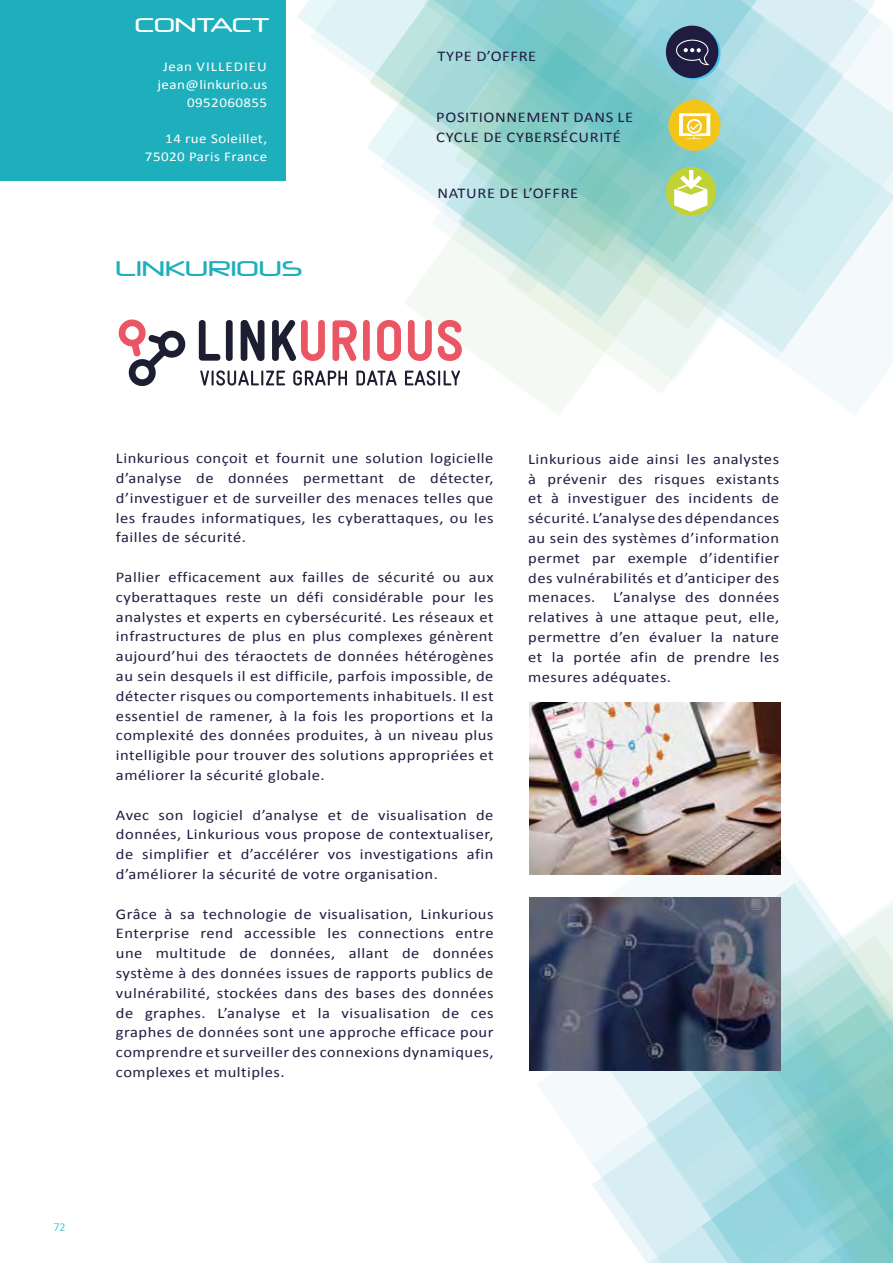
<style>
.page{position:relative;width:893px;height:1263px;background:#fff}
.page>*{position:absolute;margin:0;border:0;box-sizing:border-box;transform-origin:0 0}
.t1{font:20.25px "Neuropol";letter-spacing:.03em;color:#1eafbc;scale:1.11 1}
.t2{font:18.9px "Neuropol";letter-spacing:.03em;color:#fff;scale:1.11 1}
.t3{font:14.85px/19.8px "Calibri";letter-spacing:.03em;color:#211c41;text-align:justify;scale:1.11 1}
.t4{font:13.5px/18px "Calibri";letter-spacing:.03em;color:#fff;text-align:right;scale:1.11 1}
.t5{font:300 12px "Calibri";color:#1eafbc}
</style>
<div class="page">
<svg style="left:528px;top:799px;width:272px;height:350px"></svg>
<svg style="left:583px;top:878px;width:221px;height:372px"></svg>
<svg style="left:647px;top:883px;width:246px;height:380px;background:#acdbde"></svg>
<svg style="left:809px;top:359px;width:84px;height:56px;fill:#f4fafc"></svg>
<svg style="left:758px;top:0;width:135px;height:359px"></svg>
<svg style="left:672px;top:8px;width:159px;height:373px"></svg>
<svg style="left:405px;top:324px;width:267px;height:91px"></svg>
<svg style="left:405px;top:295px;width:348px;height:29px"></svg>
<svg style="left:199px;top:320px;width:21px;height:41px"></svg>
<svg style="left:226px;top:320px;width:7px;height:41px"></svg>
<svg style="left:241px;top:320px;width:23px;height:41px"></svg>
<svg style="left:200px;top:370px;width:85px;height:15px"></svg>
<svg style="left:293px;top:370px;width:54px;height:15px"></svg>
<svg style="left:356px;top:370px;width:41px;height:15px"></svg>
<svg style="left:405px;top:370px;width:55px;height:15px"></svg>
<svg style="left:272px;top:320px;width:53px;height:41px"></svg>
<svg style="left:332px;top:320px;width:25px;height:41px"></svg>
<svg style="left:363px;top:320px;width:7px;height:41px"></svg>
<svg style="left:377px;top:320px;width:24px;height:41px"></svg>
<svg style="left:408px;top:320px;width:24px;height:41px"></svg>
<svg style="left:438px;top:320px;width:24px;height:41px"></svg>
<svg style="left:118px;top:319px;width:68px;height:67px"></svg>
<div style="left:0;top:0;width:285px;height:180px;background:#1eafbc"></div>
<img style="left:529px;top:898px;width:251px;height:172px">
<img style="left:529px;top:702px;width:251px;height:173px">
<svg style="left:297px;top:0;width:461px;height:295px"></svg>
<p class="t2" style="left:135px;top:13px;width:123px">CONTACT</p>
<p class="t4" style="left:158px;top:58px;width:100px">Jean VILLEDIEU jean@linkurio.us<br>0952060855</p>
<p class="t4" style="left:145px;top:130px;width:112px">14 rue Soleillet,<br>75020 Paris France</p>
<h1 class="t1" style="left:116px;top:256px;width:169px">LINKURIOUS</h1>
<p class="t3" style="left:437px;top:46px;width:91px">TYPE D’OFFRE</p>
<p class="t3" style="left:436px;top:108px;width:179px">POSITIONNEMENT DANS LE<br>CYCLE DE CYBERSÉCURITÉ</p>
<p class="t3" style="left:437px;top:184px;width:128px">NATURE DE L’OFFRE</p>
<p class="t3" style="left:116px;top:448px;width:342px">Linkurious conçoit et fournit une solution logicielle d’analyse de données permettant de détecter, d’investiguer et de surveiller des menaces telles que les fraudes informatiques, les cyberattaques, ou les failles de sécurité.</p>
<p class="t3" style="left:116px;top:567px;width:342px">Pallier efficacement aux failles de sécurité ou aux cyberattaques reste un défi considérable pour les analystes et experts en cybersécurité. Les réseaux et infrastructures de plus en plus complexes génèrent aujourd’hui des téraoctets de données hétérogènes au sein desquels il est difficile, parfois impossible, de détecter risques ou comportements inhabituels. Il est essentiel de ramener, à la fois les proportions et la complexité des données produites, à un niveau plus intelligible pour trouver des solutions appropriées et améliorer la sécurité globale.</p>
<p class="t3" style="left:116px;top:805px;width:342px">Avec son logiciel d’analyse et de visualisation de données, Linkurious vous propose de contextualiser, de simplifier et d’accélérer vos investigations afin d’améliorer la sécurité de votre organisation.</p>
<p class="t3" style="left:116px;top:904px;width:342px">Grâce à sa technologie de visualisation, Linkurious Enterprise rend accessible les connections entre une multitude de données, allant de données système à des données issues de rapports publics de vulnérabilité, stockées dans des bases des données de graphes. L’analyse et la visualisation de ces graphes de données sont une approche efficace pour comprendre et surveiller des connexions dynamiques, complexes et multiples.</p>
<p class="t3" style="left:528px;top:449px;width:228px">Linkurious aide ainsi les analystes à prévenir des risques existants et à investiguer des incidents de sécurité. L’analyse des dépendances au sein des systèmes d’information permet par exemple d’identifier des vulnérabilités et d’anticiper des menaces. L’analyse des données relatives à une attaque peut, elle, permettre d’en évaluer la nature et la portée afin de prendre les mesures adéquates.</p>
<p class="t5" style="left:54px;top:1219px;width:14px">72</p>
</div>
